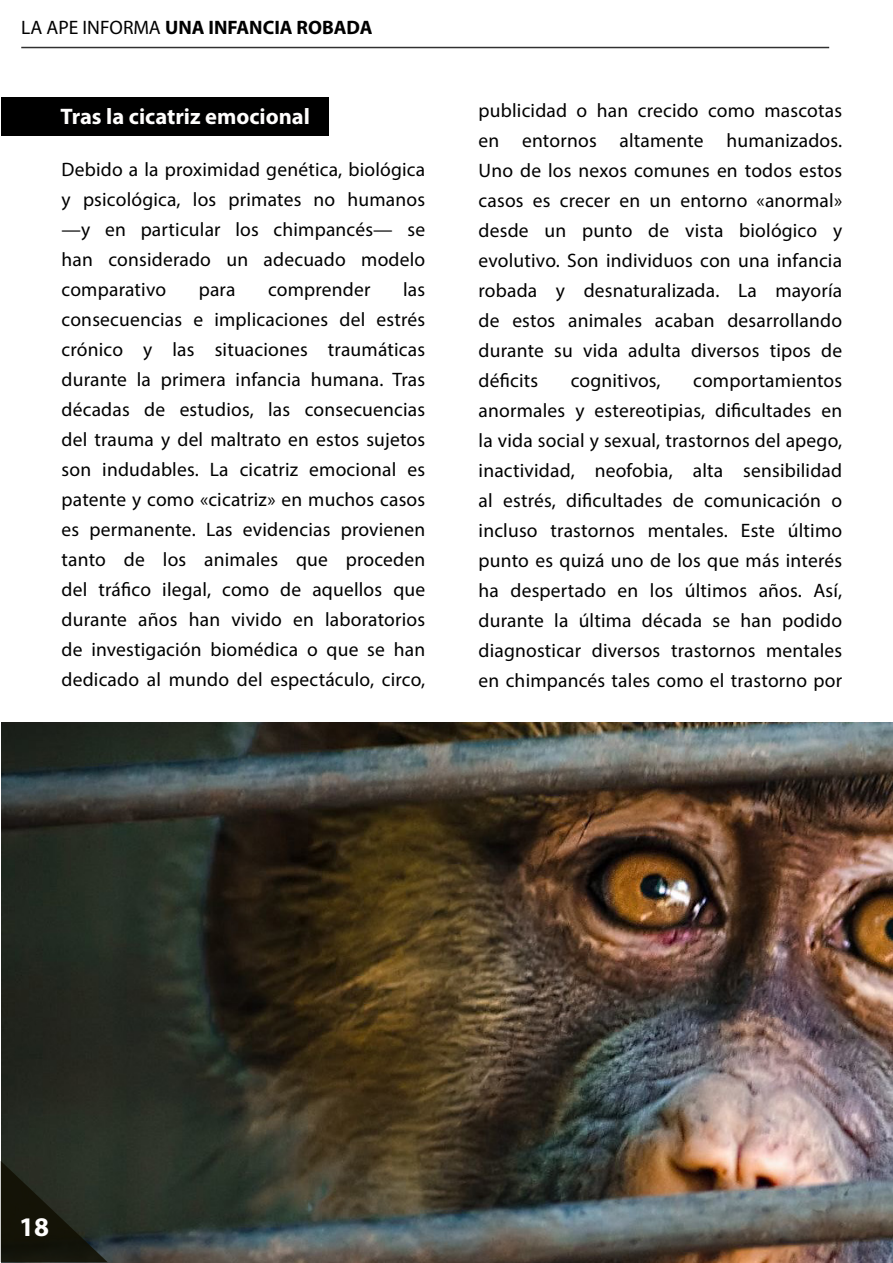
<style>
.page{position:relative;width:893px;height:1263px;background:#fff}
.page>*{position:absolute;margin:0;border:0;box-sizing:border-box;transform-origin:0 0}
.t1{font:700 27px "Myriad Pro";color:#fffefd}
.t2{font:700 22.5px "Myriad Pro";color:#fffefd}
.t3{font:19.5px/30px "Myriad Pro";letter-spacing:.01em;color:#000;text-align:justify}
.t4{font:700 19.5px "Myriad Pro";color:#000}
.s1{font-weight:400}
</style>
<div class="page">
<hr style="left:21px;top:47px;width:808px;height:1px;background:#000">
<div style="left:1px;top:98px;width:327px;height:38px;background:#000"></div>
<img style="left:1px;top:722px;width:892px;height:541px">
<svg style="left:1px;top:1161px;width:107px;height:101px;background:#1e2218"></svg>
<p class="t4" style="left:21px;top:15px;width:353px"><span class="s1">LA APE INFORMA</span> UNA INFANCIA ROBADA</p>
<p class="t2" style="left:61px;top:101px;width:251px">Tras la cicatriz emocional</p>
<p class="t3" style="left:62px;top:154px;width:365px">Debido a la proximidad genética, biológica y psicológica, los primates no humanos —y en particular los chimpancés— se han considerado un adecuado modelo comparativo</p>
<p class="t3" style="left:62px;top:274px;width:365px;text-indent:341px">las consecuencias e implicaciones del estrés crónico y las situaciones traumáticas durante la primera infancia humana. Tras décadas de estudios, las consecuencias del trauma y del maltrato en estos sujetos son indudables. La cicatriz emocional es patente y como «cicatriz» en muchos casos es permanente. Las evidencias provienen tanto de los animales que proceden del tráfico ilegal, como de aquellos que durante años han vivido en laboratorios de investigación biomédica o que se han dedicado al mundo del espectáculo, circo,</p>
<p class="t3" style="left:199px;top:274px;width:38px">para</p>
<p class="t3" style="left:268px;top:274px;width:104px">comprender</p>
<p class="t3" style="left:479px;top:96px;width:365px">publicidad o han crecido como mascotas en entornos altamente humanizados.<br>Uno de los nexos comunes en todos estos casos es crecer en un entorno «anormal» desde un punto de vista biológico y evolutivo. Son individuos con una infancia robada y desnaturalizada. La mayoría de estos animales acaban desarrollando durante su vida adulta diversos tipos de déficits</p>
<p class="t3" style="left:479px;top:365px;width:365px;text-indent:215px">comportamientos anormales y estereotipias, dificultades en la vida social y sexual, trastornos del apego, inactividad, neofobia, alta sensibilidad al estrés, dificultades de comunicación o incluso trastornos mentales. Este último punto es quizá uno de los que más interés ha despertado en los últimos años. Así, durante la última década se han podido diagnosticar diversos trastornos mentales en chimpancés tales como el trastorno por</p>
<p class="t3" style="left:571px;top:365px;width:91px">cognitivos,</p>
<h1 class="t1" style="left:19px;top:1209px;width:31px">18</h1>
</div>
